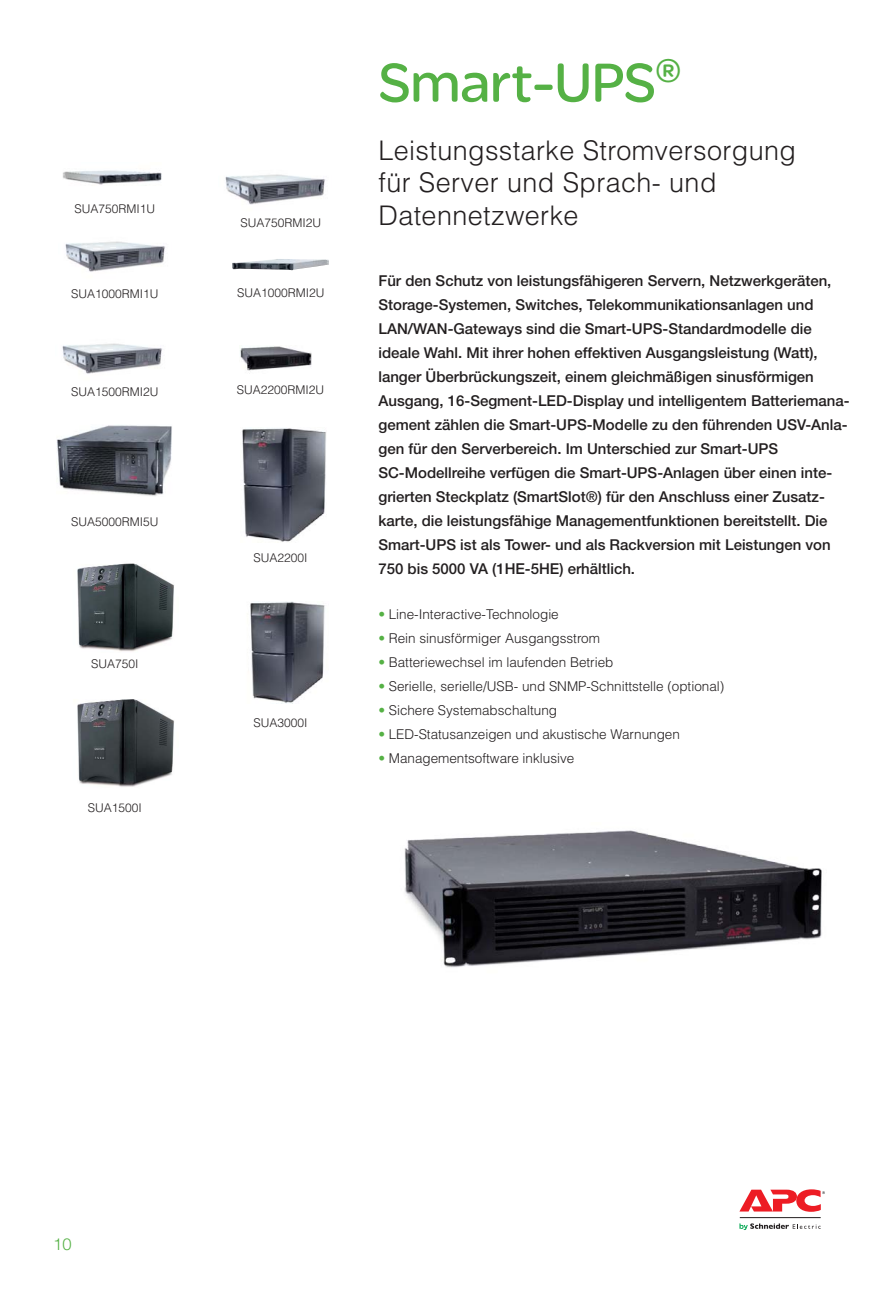
<style>
.page{position:relative;width:893px;height:1289px;background:#fff}
.page>*{position:absolute;margin:0;border:0;box-sizing:border-box;transform-origin:0 0}
.t1{font:58.5px "SE Optimist";letter-spacing:-.015em;color:#55b145}
.t2{font:300 27px/32.4px "Helvetica";letter-spacing:.015em;color:#231f20}
.t3{font:300 16.5px "Helvetica Neue";color:#55b145}
.t4{font:500 15px/24px "Helvetica Neue";color:#231f20}
.t5{font:300 13.5px "Helvetica";color:#231f20}
.t6{font:300 12px "Helvetica";color:#231f20}
.s1{color:#55b145}
</style>
<div class="page">
<svg style="left:739px;top:1223px;width:82px;height:6px"></svg>
<hr style="left:740px;top:1217px;width:81px;height:1px;background:#231f20">
<svg style="left:739px;top:1189px;width:86px;height:22px"></svg>
<img style="left:240px;top:346px;width:71px;height:25px">
<img style="left:404px;top:830px;width:418px;height:138px">
<img style="left:225px;top:174px;width:100px;height:31px">
<img style="left:63px;top:170px;width:99px;height:15px">
<img style="left:62px;top:343px;width:100px;height:31px">
<img style="left:232px;top:259px;width:97px;height:11px">
<img style="left:65px;top:241px;width:100px;height:31px">
<img style="left:77px;top:699px;width:97px;height:88px">
<img style="left:242px;top:428px;width:84px;height:114px">
<img style="left:250px;top:602px;width:75px;height:101px">
<img style="left:57px;top:425px;width:115px;height:71px">
<img style="left:77px;top:563px;width:97px;height:88px">
<p class="t6" style="left:75px;top:204px;width:82px">SUA750RMI1U</p>
<p class="t6" style="left:240px;top:218px;width:82px">SUA750RMI2U</p>
<p class="t6" style="left:71px;top:289px;width:89px">SUA1000RMI1U</p>
<p class="t6" style="left:237px;top:288px;width:89px">SUA1000RMI2U</p>
<p class="t6" style="left:71px;top:388px;width:89px">SUA1500RMI2U</p>
<p class="t6" style="left:71px;top:517px;width:89px">SUA5000RMI5U</p>
<p class="t6" style="left:91px;top:659px;width:49px">SUA750I</p>
<p class="t6" style="left:88px;top:803px;width:55px">SUA1500I</p>
<p class="t6" style="left:237px;top:385px;width:89px">SUA2200RMI2U</p>
<p class="t6" style="left:254px;top:553px;width:55px">SUA2200I</p>
<p class="t6" style="left:254px;top:718px;width:55px">SUA3000I</p>
<h1 class="t1" style="left:378px;top:61px;width:305px">Smart-UPS<sup>®</sup></h1>
<h2 class="t2" style="left:378px;top:137px;width:419px">Leistungsstarke Stromversorgung für Server und Sprach- und<br>Datennetzwerke</h2>
<p class="t4" style="left:378px;top:270px;width:473px">Für den Schutz von leistungsfähigeren Servern, Netzwerkgeräten, Storage-Systemen, Switches, Telekommunikationsanlagen und LAN/WAN-Gateways sind die Smart-UPS-Standardmodelle die ideale Wahl. Mit ihrer hohen effektiven Ausgangsleistung (Watt), langer Überbrückungszeit, einem gleichmäßigen sinusförmigen Ausgang, 16-Segment-LED-Display und intelligentem Batteriemana&shy;gement zählen die Smart-UPS-Modelle zu den führenden USV-Anla&shy;gen für den Serverbereich. Im Unterschied zur Smart-UPS SC-Modellreihe verfügen die Smart-UPS-Anlagen über einen inte&shy;grierten Steckplatz (SmartSlot®) für den Anschluss einer Zusatz&shy;karte, die leistungsfähige Managementfunktionen bereitstellt. Die Smart-UPS ist als Tower- und als Rackversion mit Leistungen von 750 bis 5000 VA (1HE-5HE) erhältlich.</p>
<p class="t5" style="left:378px;top:609px;width:182px"><span class="s1">•</span> Line-Interactive-Technologie</p>
<p class="t5" style="left:378px;top:633px;width:223px"><span class="s1">•</span> Rein sinusförmiger Ausgangsstrom</p>
<p class="t5" style="left:378px;top:657px;width:237px"><span class="s1">•</span> Batteriewechsel im laufenden Betrieb</p>
<p class="t5" style="left:378px;top:681px;width:347px"><span class="s1">•</span> Serielle, serielle/USB- und SNMP-Schnittstelle (optional)</p>
<p class="t5" style="left:378px;top:705px;width:180px"><span class="s1">•</span> Sichere Systemabschaltung</p>
<p class="t5" style="left:378px;top:729px;width:303px"><span class="s1">•</span> LED-Statusanzeigen und akustische Warnungen</p>
<p class="t5" style="left:378px;top:753px;width:197px"><span class="s1">•</span> Managementsoftware inklusive</p>
<p class="t3" style="left:53px;top:1238px;width:20px">10</p>
</div>
